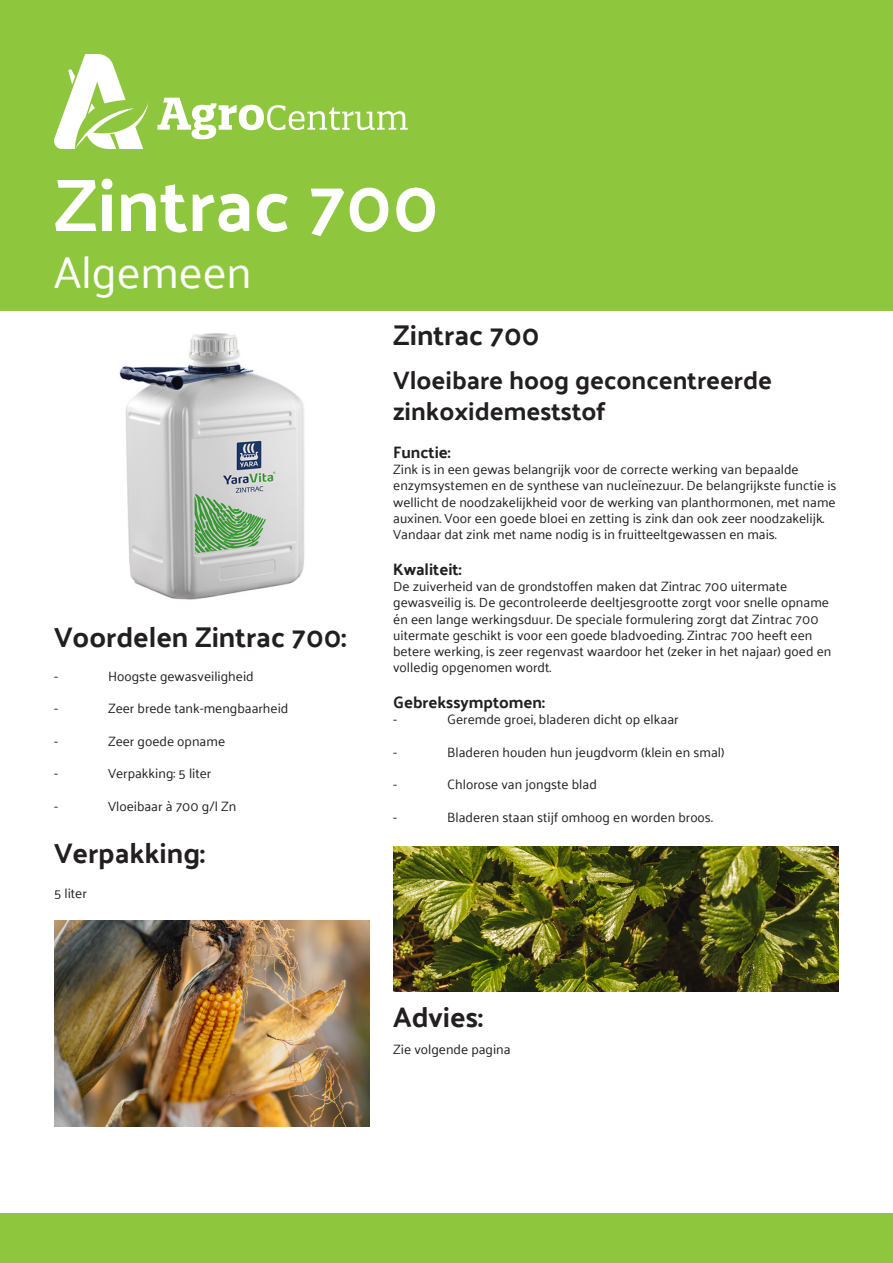
<style>
.page{position:relative;width:893px;height:1263px;background:#fff}
.page>*{position:absolute;margin:0;border:0;box-sizing:border-box;transform-origin:0 0}
.t1{font:700 75px "Palanquin";color:#fff}
.t2{font:45px "Palanquin";color:#fff}
.t3{font:700 28.5px "Palanquin";color:#231f20}
.t4{font:700 25.5px/30.6px "Palanquin";color:#231f20}
.t5{font:700 16.5px "Palanquin";color:#231f20}
.t6{font:13.5px/16.2px "Palanquin";color:#231f20}
</style>
<div class="page">
<div style="left:0;top:0;width:893px;height:310px;background:#8ec63e"></div>
<svg style="left:54px;top:54px;width:95px;height:95px"></svg>
<svg style="left:157px;top:98px;width:251px;height:41px"></svg>
<div style="left:0;top:1213px;width:893px;height:50px;background:#8ec63e"></div>
<img style="left:119px;top:333px;width:186px;height:267px">
<img style="left:393px;top:846px;width:446px;height:146px">
<img style="left:54px;top:920px;width:315px;height:206px">
<p class="t1" style="left:54px;top:161px;width:387px">Zintrac 700</p>
<p class="t2" style="left:54px;top:246px;width:199px">Algemeen</p>
<p class="t3" style="left:54px;top:620px;width:294px">Voordelen Zintrac 700:</p>
<p class="t6" style="left:54px;top:668px;width:5px">-</p>
<p class="t6" style="left:108px;top:668px;width:147px">Hoogste gewasveiligheid</p>
<p class="t6" style="left:54px;top:701px;width:5px">-</p>
<p class="t6" style="left:108px;top:701px;width:182px">Zeer brede tank-mengbaarheid</p>
<p class="t6" style="left:54px;top:733px;width:5px">-</p>
<p class="t6" style="left:108px;top:733px;width:119px">Zeer goede opname</p>
<p class="t6" style="left:54px;top:765px;width:5px">-</p>
<p class="t6" style="left:108px;top:765px;width:105px">Verpakking: 5 liter</p>
<p class="t6" style="left:54px;top:798px;width:5px">-</p>
<p class="t6" style="left:108px;top:798px;width:130px">Vloeibaar à 700 g/l Zn</p>
<p class="t3" style="left:54px;top:837px;width:153px">Verpakking:</p>
<p class="t6" style="left:54px;top:885px;width:34px">5 liter</p>
<p class="t3" style="left:393px;top:319px;width:148px">Zintrac 700</p>
<p class="t4" style="left:393px;top:365px;width:380px">Vloeibare hoog geconcentreerde zinkoxidemeststof</p>
<p class="t5" style="left:393px;top:443px;width:59px">Functie:</p>
<p class="t6" style="left:393px;top:461px;width:445px">Zink is in een gewas belangrijk voor de correcte werking van bepaalde enzymsystemen en de synthese van nucleïnezuur. De belangrijkste functie is wellicht de noodzakelijkheid voor de werking van planthormonen, met name auxinen. Voor een goede bloei en zetting is zink dan ook zeer noodzakelijk.<br>Vandaar dat zink met name nodig is in fruitteeltgewassen en mais.</p>
<p class="t5" style="left:393px;top:560px;width:70px">Kwaliteit:</p>
<p class="t6" style="left:393px;top:578px;width:395px">De zuiverheid van de grondstoffen maken dat Zintrac 700 uitermate</p>
<p class="t6" style="left:393px;top:595px;width:440px">gewasveilig is. De gecontroleerde deeltjesgrootte zorgt voor snelle opname én een lange werkingsduur. De speciale formulering zorgt dat Zintrac 700 uitermate geschikt is voor een goede bladvoeding. Zintrac 700 heeft een betere werking, is zeer regenvast waardoor het (zeker in het najaar) goed en volledig opgenomen wordt.</p>
<p class="t5" style="left:393px;top:693px;width:153px">Gebrekssymptomen:</p>
<p class="t6" style="left:393px;top:712px;width:5px">-</p>
<p class="t6" style="left:447px;top:712px;width:233px">Geremde groei, bladeren dicht op elkaar</p>
<p class="t6" style="left:393px;top:744px;width:5px">-</p>
<p class="t6" style="left:447px;top:744px;width:279px">Bladeren houden hun jeugdvorm (klein en smal)</p>
<p class="t6" style="left:393px;top:776px;width:5px">-</p>
<p class="t6" style="left:447px;top:776px;width:151px">Chlorose van jongste blad</p>
<p class="t6" style="left:393px;top:809px;width:5px">-</p>
<p class="t6" style="left:447px;top:809px;width:267px">Bladeren staan stijf omhoog en worden broos.</p>
<p class="t3" style="left:393px;top:1000px;width:91px">Advies:</p>
<p class="t6" style="left:393px;top:1041px;width:119px">Zie volgende pagina</p>
</div>
